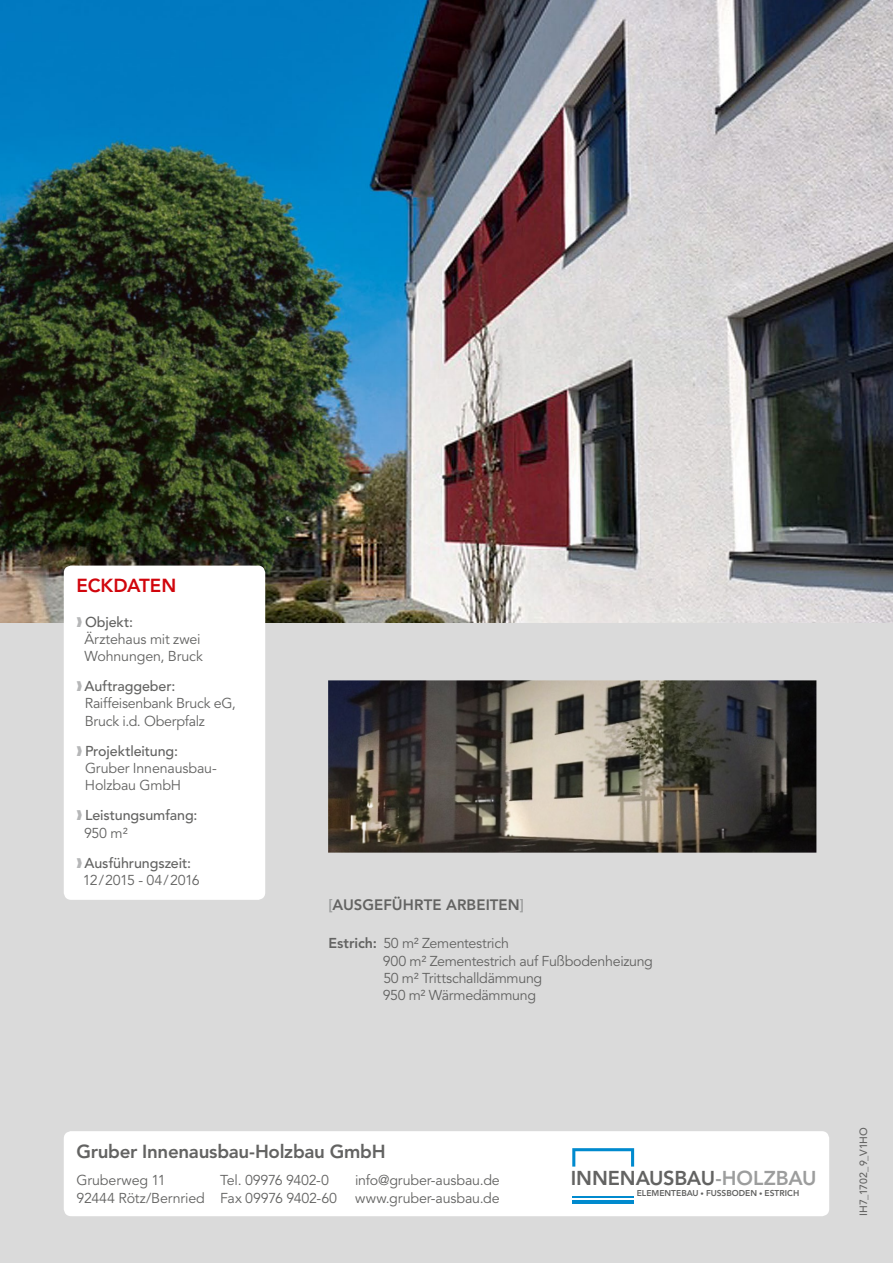
<style>
.page{position:relative;width:893px;height:1263px;background:#dadada}
.page>*{position:absolute;margin:0;border:0;box-sizing:border-box;transform-origin:0 0}
.t1{font:800 19.95px "Avenir LT";letter-spacing:-.005em;color:#636362}
.t2{font:800 18.75px "Avenir LT";letter-spacing:-.015em;color:#636362}
.t3{font:800 18.75px "Avenir LT";letter-spacing:-.005em;color:#d1050c}
.t4{font:800 15px "Avenir LT";letter-spacing:.005em;color:#636362}
.t5{font:14.25px/17.2px "Avenir LT";letter-spacing:-.015em;color:#636362}
.t6{font:500 14.25px/17.2px "Avenir LT";letter-spacing:-.005em;color:#636362}
.t7{font:500 10.5px "Avenir LT";color:#636362}
.t8{font:800 8.4px "Avenir LT";color:#636362}
.s1{color:#b6b7b8}
.s2{font-weight:500}
.s3{font-weight:400}
.s4{color:#9c9d9d}
.s5{font-weight:800}
.s6{font-size:6.75px}
</style>
<div class="page">
<img style="left:0;top:0;width:893px;height:623px">
<div style="left:64px;top:1131px;width:765px;height:85px;background:#fff;border-radius:7px"></div>
<hr style="left:572px;top:1200px;width:62px;height:3px;background:#008ace">
<hr style="left:572px;top:1196px;width:62px;height:1px;background:#008ace">
<svg style="left:572px;top:1148px;width:62px;height:18px"></svg>
<img style="left:328px;top:680px;width:488px;height:173px">
<div style="left:64px;top:566px;width:201px;height:334px;background:#fff;border-radius:7px"></div>
<h2 class="t3" style="left:77px;top:575px;width:101px">ECKDATEN</h2>
<p class="t5" style="left:85px;top:613px;width:120px;text-indent:-8px"><span class="s1">❱</span> <span class="s2">Objekt:<br></span>Ärztehaus mit zwei<br>Wohnungen, Bruck</p>
<p class="t5" style="left:85px;top:678px;width:152px;text-indent:-8px"><span class="s1">❱</span> <span class="s2">Auftraggeber:<br></span>Raiffeisenbank Bruck eG,<br>Bruck i.d. Oberpfalz</p>
<p class="t5" style="left:85px;top:743px;width:133px;text-indent:-8px"><span class="s1">❱</span> <span class="s2">Projektleitung:<br></span>Gruber Innenausbau-<br>Holzbau GmbH</p>
<p class="t6" style="left:84px;top:807px;width:115px;text-indent:-8px"><span class="s1">❱</span> Leistungsumfang:<br><span class="s3">950 m²</span></p>
<p class="t6" style="left:83px;top:854px;width:118px;text-indent:-6px"><span class="s1">❱</span> Ausführungszeit:<br><span class="s3">12/2015 - 04/2016</span></p>
<p class="t4" style="left:328px;top:896px;width:197px"><span class="s4">[</span>AUSGEFÜHRTE ARBEITEN<span class="s4">]</span></p>
<p class="t5" style="left:383px;top:935px;width:272px;text-indent:-54px"><span class="s5">Estrich:</span> 50 m² Zementestrich<br>900 m² Zementestrich auf Fußbodenheizung<br>50 m² Trittschalldämmung<br>950 m² Wärmedämmung</p>
<h2 class="t2" style="left:77px;top:1140px;width:311px">Gruber Innenausbau-Holzbau GmbH</h2>
<p class="t5" style="left:77px;top:1171px;width:91px">Gruberweg 11</p>
<p class="t5" style="left:220px;top:1171px;width:111px">Tel. 09976 9402-0</p>
<p class="t5" style="left:355px;top:1171px;width:146px">info@gruber-ausbau.de</p>
<p class="t5" style="left:77px;top:1189px;width:262px">92444 Rötz/Bernried Fax 09976 9402-60</p>
<p class="t5" style="left:355px;top:1189px;width:146px">www.gruber-ausbau.de</p>
<h1 class="t1" style="left:571px;top:1166px;width:247px">INNENAUSBAU<span class="s4">-HOLZBAU</span></h1>
<p class="t8" style="left:637px;top:1188px;width:164px">ELEMENTEBAU <span class="s6">•</span> FUSSBODEN <span class="s6">•</span> ESTRICH</p>
<p class="t7" style="left:857px;top:1216px;width:91px;rotate:-90deg">IH7_1702_9_V1HO</p>
</div>
